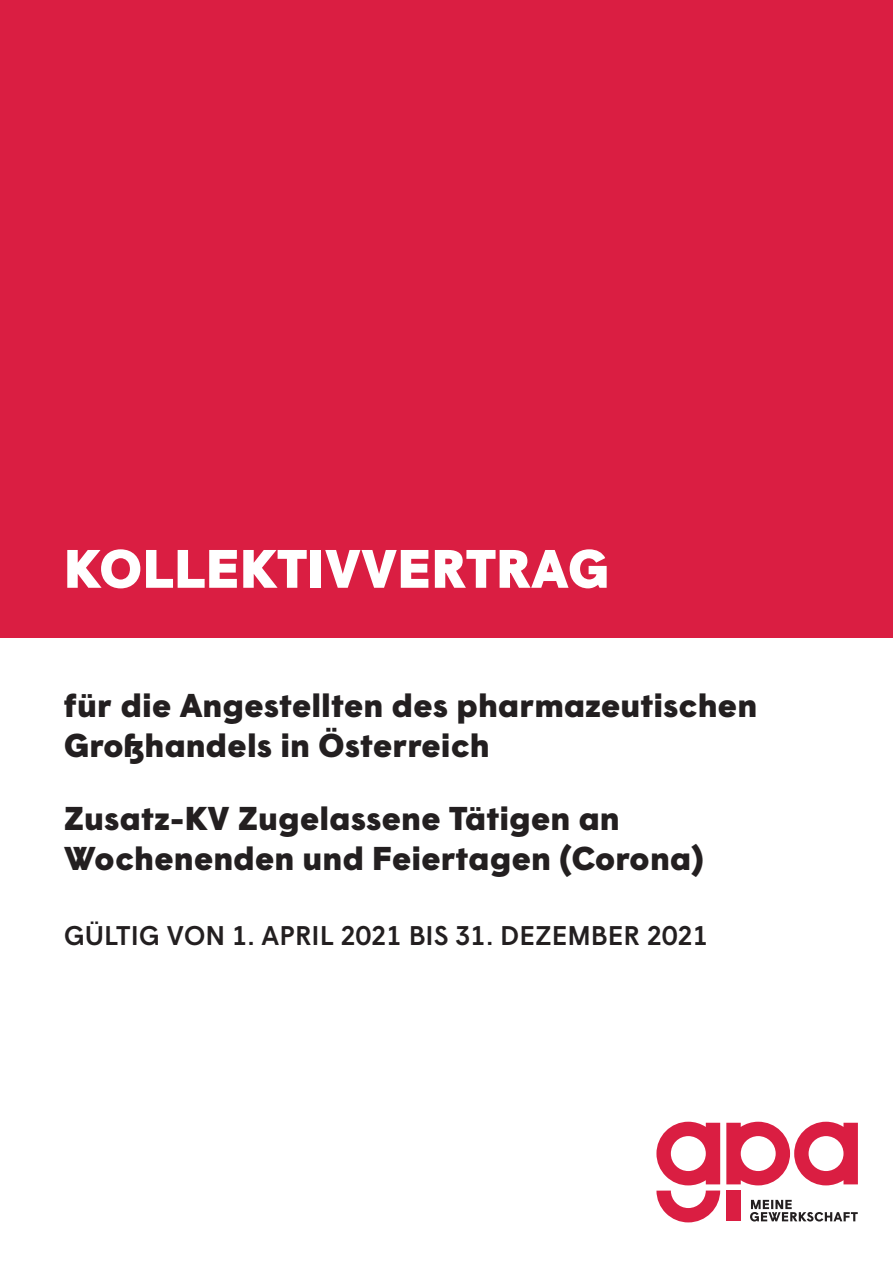
<style>
.page{position:relative;width:893px;height:1263px;background:#fff}
.page>*{position:absolute;margin:0;border:0;box-sizing:border-box;transform-origin:0 0}
.t1{font:900 54px "Wigrum";color:#fff}
.t2{font:900 33px/39.6px "Wigrum";color:#231f20}
.t3{font:500 27px "Wigrum";color:#231f20}
</style>
<div class="page">
<div style="left:0;top:0;width:893px;height:638px;background:#da1e42"></div>
<svg style="left:750px;top:1200px;width:108px;height:21px"></svg>
<div style="left:726px;top:1190px;width:15px;height:31px;background:#da1e42"></div>
<svg style="left:656px;top:1122px;width:64px;height:100px"></svg>
<svg style="left:726px;top:1122px;width:132px;height:63px"></svg>
<h1 class="t1" style="left:64px;top:550px;width:547px">KOLLEKTIVVERTRAG</h1>
<p class="t2" style="left:64px;top:689px;width:695px">für die Angestellten des pharmazeutischen<br>Großhandels in Österreich</p>
<p class="t2" style="left:64px;top:802px;width:642px">Zusatz-KV Zugelassene Tätigen an<br>Wochenenden und Feiertagen (Corona)</p>
<p class="t3" style="left:64px;top:925px;width:646px">GÜLTIG VON 1. APRIL 2021 BIS 31. DEZEMBER 2021</p>
</div>
